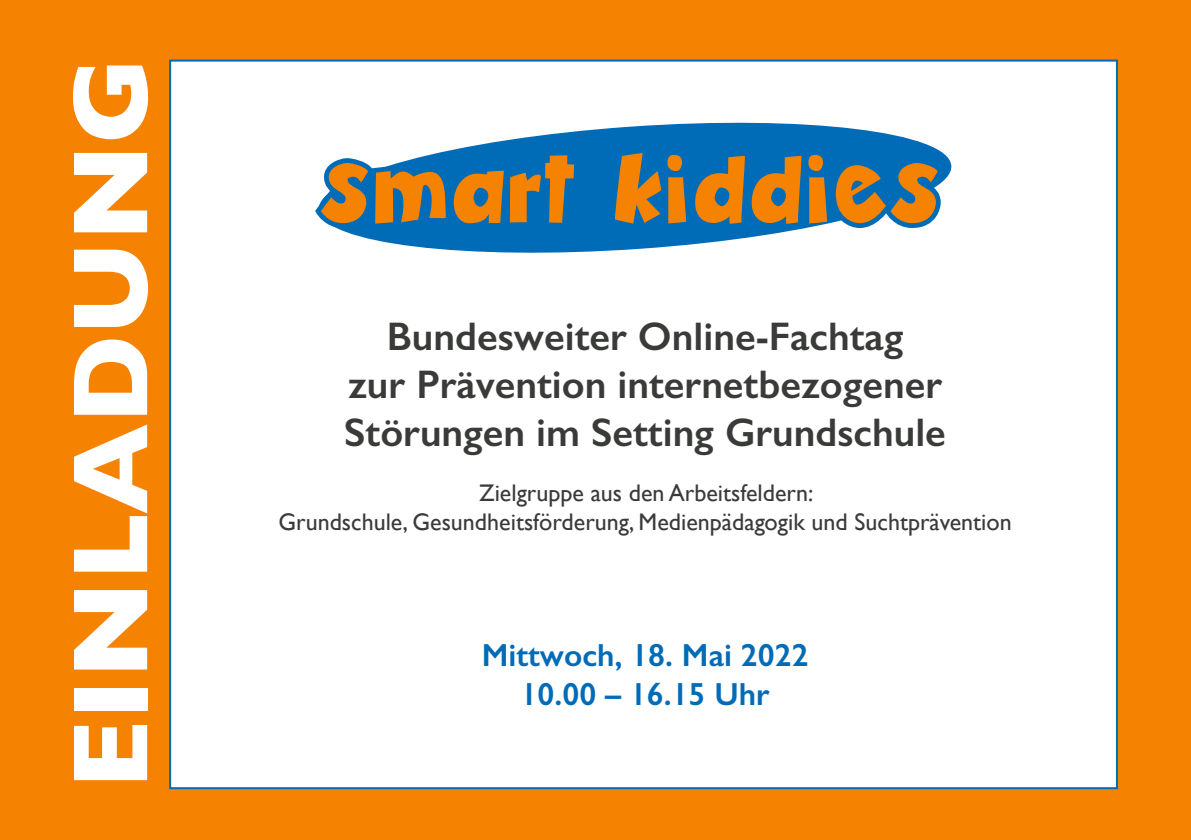
<style>
.page{position:relative;width:1191px;height:840px;background:#fff}
.page>*{position:absolute;margin:0;border:0;box-sizing:border-box;transform-origin:0 0}
.t1{font:700 108px "Gill Sans";color:#fff}
.t2{font:900 104px "Zubilo";color:#f58200}
.t3{font:600 40px/48px "Gill Sans";color:#393b39;text-align:center}
.t4{font:600 32px/38.4px "Gill Sans";color:#006bb6;text-align:center}
.t5{font:24px/28.8px "Gill Sans";color:#393b39;text-align:center}
</style>
<div class="page">
<div style="left:0;top:0;width:1191px;height:839px;background:#f58200"></div>
<div style="left:169px;top:60px;width:949px;height:728px;background:#fff;border:2px solid #006bb6"></div>
<svg style="left:391px;top:122px;width:561px;height:131px;fill:#006bb6"></svg>
<svg style="left:315px;top:154px;width:141px;height:89px"></svg>
<svg style="left:826px;top:154px;width:125px;height:89px"></svg>
<h1 class="t1" style="left:25px;top:788px;width:733px;rotate:-90deg">EINLADUNG</h1>
<h2 class="t2" style="left:320px;top:117px;width:625px">smart kiddies</h2>
<h3 class="t3" style="left:344px;top:312px;width:603px">Bundesweiter Online-Fachtag<br>zur Prävention internetbezogener<br>Störungen im Setting Grundschule</h3>
<p class="t5" style="left:278px;top:478px;width:735px">Zielgruppe aus den Arbeitsfeldern:<br>Grundschule, Gesundheitsförderung, Medienpädagogik und Suchtprävention</p>
<h3 class="t4" style="left:482px;top:635px;width:328px">Mittwoch, 18. Mai 2022<br>10.00 – 16.15 Uhr</h3>
</div>
